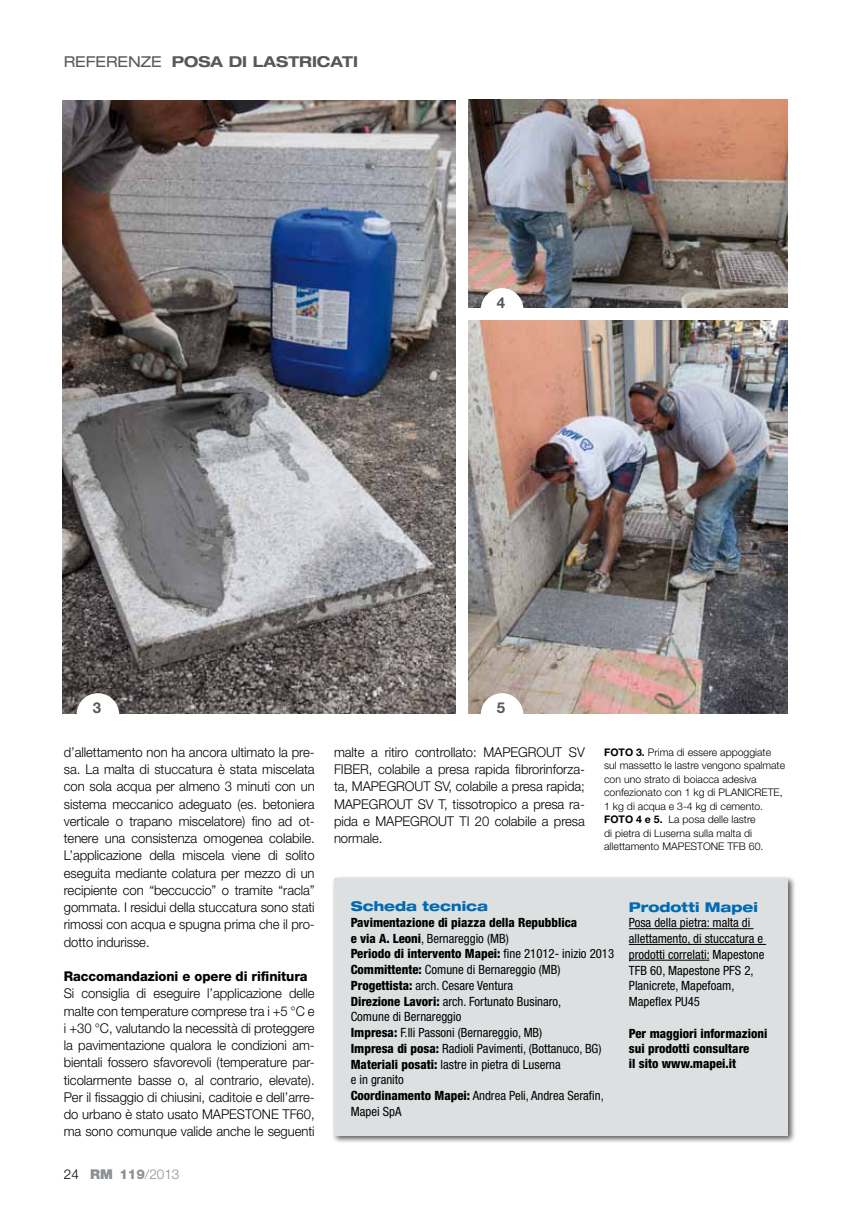
<style>
.page{position:relative;width:851px;height:1212px;background:#fff}
.page>*{position:absolute;margin:0;border:0;box-sizing:border-box;transform-origin:0 0}
.t1{font:700 expanded 15px "Helvetica Neue LT Std";color:#58585a}
.t2{font:700 15px "Helvetica Neue LT Std";color:#58585a}
.t3{font:300 13.5px/17.2px "Helvetica Neue LT Std";letter-spacing:-.005em;color:#000;text-align:justify}
.t4{font:800 13.5px "Helvetica Neue LT Std";letter-spacing:-.005em;color:#000}
.t5{font:800 expanded 13.5px "Helvetica Neue LT Std";color:#006ab3}
.t6{font:300 13.5px "Helvetica Neue LT Std";color:#8c9094}
.t7{font:condensed 12.75px/15.8px "Helvetica Neue LT Std";color:#000}
.t8{font:800 condensed 12.75px/15px "Helvetica Neue LT Std";color:#000}
.t9{font:300 10.5px/13.5px "Helvetica Neue LT Std";color:#000}
.s1{font-weight:400}
.s2{color:#000}
.s3{font-weight:900}
.s4{font-weight:800}
.s5{font-weight:700}
</style>
<div class="page">
<img style="left:468px;top:100px;width:319px;height:207px">
<div style="left:480px;top:288px;width:43px;height:43px;background:#fff;border-radius:50%"></div>
<img style="left:63px;top:101px;width:392px;height:612px">
<img style="left:468px;top:320px;width:319px;height:393px">
<div style="left:77px;top:693px;width:42px;height:43px;background:#fff;border-radius:50%"></div>
<div style="left:480px;top:693px;width:43px;height:43px;background:#fff;border-radius:50%"></div>
<div style="left:331px;top:875px;width:464px;height:269px;background:#000;opacity:.65"></div>
<div style="left:334px;top:878px;width:453px;height:257px;background:#dde0e1"></div>
<hr style="left:628px;top:928px;width:125px;height:1px;background:#000">
<hr style="left:628px;top:944px;width:138px;height:1px;background:#000">
<hr style="left:628px;top:960px;width:81px;height:1px;background:#000">
<p class="t1" style="left:64px;top:52px;width:296px"><span class="s1">REFERENZE</span> POSA DI LASTRICATI</p>
<p class="t2" style="left:497px;top:294px;width:10px">4</p>
<p class="t2" style="left:93px;top:699px;width:10px">3</p>
<p class="t2" style="left:497px;top:699px;width:10px">5</p>
<p class="t3" style="left:64px;top:743px;width:252px">d’allettamento non ha ancora ultimato la pre&shy;sa. La malta di stuccatura è stata miscelata con sola acqua per almeno 3 minuti con un sistema meccanico adeguato (es. betoniera verticale o trapano miscelatore) fino ad ot&shy;tenere una consistenza omogenea colabile.<br>L’applicazione della miscela viene di solito eseguita mediante colatura per mezzo di un recipiente con “beccuccio” o tramite “racla” gommata. I residui della stuccatura sono stati rimossi con acqua e spugna prima che il pro&shy;dotto indurisse.</p>
<p class="t4" style="left:64px;top:968px;width:245px">Raccomandazioni e opere di rifinitura</p>
<p class="t3" style="left:64px;top:985px;width:252px">Si consiglia di eseguire l’applicazione delle malte con temperature comprese tra i +5 °C e i +30 °C, valutando la necessità di proteggere la pavimentazione qualora le condizioni am&shy;bientali fossero sfavorevoli (temperature par&shy;ticolarmente basse o, al contrario, elevate).<br>Per il fissaggio di chiusini, caditoie e dell’arre&shy;do urbano è stato usato MAPESTONE TF60, ma sono comunque valide anche le seguenti</p>
<p class="t6" style="left:64px;top:1165px;width:117px"><span class="s2">24</span> <span class="s3">RM</span> <span class="s4">119</span>/2013</p>
<p class="t3" style="left:334px;top:743px;width:252px">malte a ritiro controllato: MAPEGROUT SV FIBER, colabile a presa rapida fibrorinforza&shy;ta, MAPEGROUT SV, colabile a presa rapida; MAPEGROUT SV T, tissotropico a presa ra&shy;pida e MAPEGROUT TI 20 colabile a presa normale.</p>
<p class="t9" style="left:604px;top:745px;width:182px"><span class="s5">FOTO 3.</span> Prima di essere appoggiate sul massetto le lastre vengono spalmate con uno strato di boiacca adesiva confezionato con 1 kg di Planicrete</p>
<p class="t9" style="left:779px;top:786px;width:4px">,</p>
<p class="t9" style="left:604px;top:799px;width:160px">1 kg di acqua e 3-4 kg di cemento.<br><span class="s5">FOTO 4 E 5.</span> La posa delle lastre di pietra di Luserna sulla malta di allettamento Mapestone</p>
<p class="t9" style="left:727px;top:840px;width:37px">TFB 60.</p>
<p class="t5" style="left:350px;top:898px;width:139px">Scheda tecnica</p>
<p class="t7" style="left:350px;top:914px;width:265px"><span class="s4">Pavimentazione di piazza della Repubblica<br>e via A. Leoni</span>, Bernareggio (MB)<br><span class="s4">Periodo di intervento Mapei:</span> fine 21012- inizio 2013<br><span class="s4">Committente:</span> Comune di Bernareggio (MB)<br><span class="s4">Progettista:</span> arch. Cesare Ventura<br><span class="s4">Direzione Lavori:</span> arch. Fortunato Businaro,<br>Comune di Bernareggio<br><span class="s4">Impresa:</span> F.lli Passoni (Bernareggio, MB)<br><span class="s4">Impresa di posa:</span> Radioli Pavimenti, (Bottanuco, BG)<br><span class="s4">Materiali posati:</span> lastre in pietra di Luserna<br>e in granito<br><span class="s4">Coordinamento Mapei:</span> Andrea Peli, Andrea Serafin, Mapei SpA</p>
<p class="t5" style="left:628px;top:898px;width:131px">Prodotti Mapei</p>
<p class="t7" style="left:628px;top:915px;width:137px">Posa della pietra: malta di allettamento, di stuccatura e prodotti correlati: Mapestone<br>Tfb 60, Mapestone Pfs 2,<br>Planicrete, Mapefoam,<br>Mapeflex PU45</p>
<p class="t8" style="left:628px;top:1025px;width:140px">Per maggiori informazioni sui prodotti consultare<br>il sito www.mapei.it</p>
</div>
